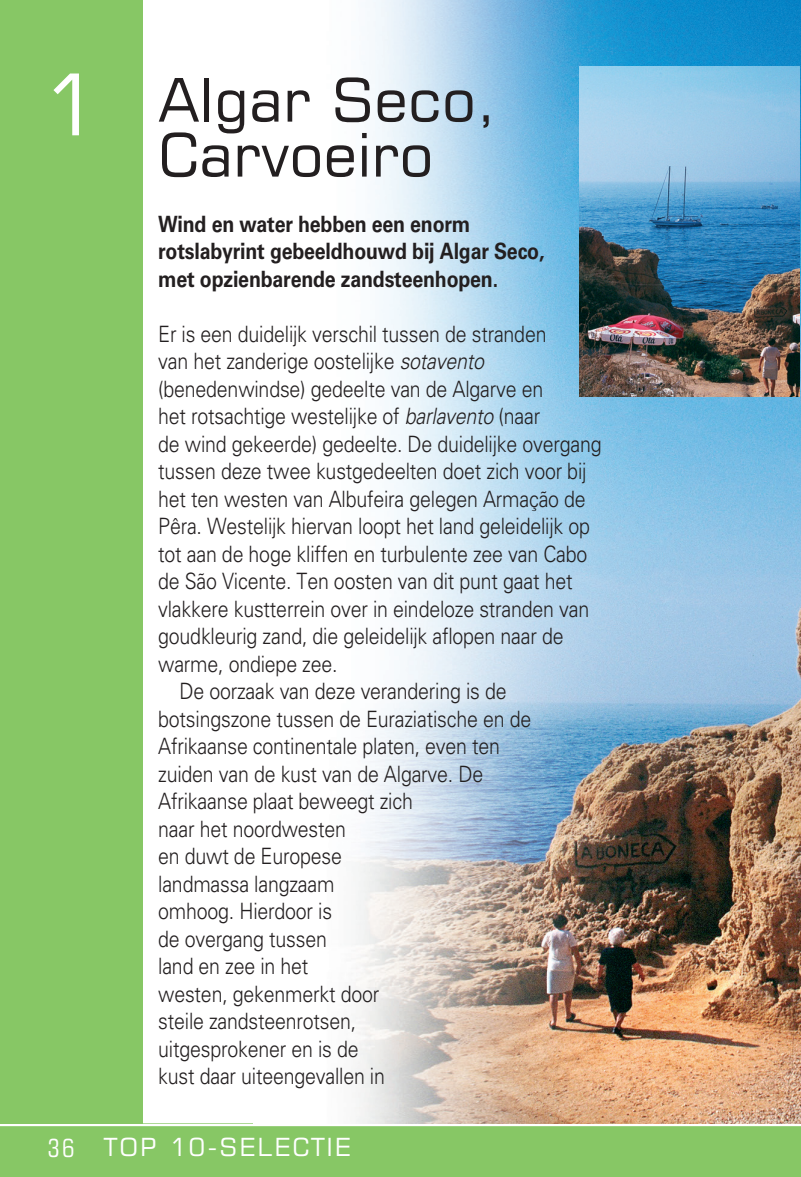
<style>
.page{position:relative;width:801px;height:1177px;background:#fff}
.page>*{position:absolute;margin:0;border:0;box-sizing:border-box;transform-origin:0 0}
.t1{font:85px "Square 721 BT";color:#fff}
.t2{font:60px/55px "Square 721 BT";color:#231f20}
.t3{font:25px "Square 721 BT";letter-spacing:.08em;color:#fff}
.t4{font:300 22.5px "Univers LT Std";letter-spacing:-.01em;color:#231f20;scale:.87 1}
.t5{font:700 22.5px/27.5px "Univers LT Std";letter-spacing:-.01em;color:#231f20;scale:.87 1}
.s1{font-style:italic}
.s2{font-stretch:condensed}
</style>
<div class="page">
<hr style="left:799px;top:1123px;width:1px;height:54px;background:#87c765">
<div style="left:0;top:1123px;width:799px;height:54px;background:#87c765"></div>
<hr style="left:0;top:1123px;width:800px;height:3px;background:#fff">
<img style="left:351px;top:0;width:449px;height:1123px">
<div style="left:0;top:0;width:143px;height:1123px;background:#87c765"></div>
<img style="left:579px;top:67px;width:220px;height:329px">
<svg style="left:797px;top:0;width:4px;height:5px"></svg>
<h1 class="t1" style="left:42px;top:51px;width:59px">1</h1>
<h2 class="t2" style="left:158px;top:71px;width:339px">Algar Seco,<br>Carvoeiro</h2>
<p class="t5" style="left:158px;top:210px;width:445px">Wind en water hebben een enorm rotslabyrint gebeeldhouwd bij Algar Seco, met opzienbarende zandsteenhopen.</p>
<p class="t4" style="left:158px;top:320px;width:448px">Er is een duidelijk verschil tussen de stranden</p>
<p class="t4" style="left:158px;top:347px;width:376px">van het zanderige oostelijke <span class="s1">sotavento</span></p>
<p class="t4" style="left:158px;top:375px;width:444px">(benedenwindse) gedeelte van de Algarve en</p>
<p class="t4" style="left:158px;top:402px;width:440px">het rotsachtige westelijke of <span class="s1">barlavento</span> (naar</p>
<p class="t4" style="left:158px;top:430px;width:511px">de wind gekeerde) gedeelte. De duidelijke overgang</p>
<p class="t4" style="left:158px;top:457px;width:493px">tussen deze twee kustgedeelten doet zich voor bij</p>
<p class="t4" style="left:158px;top:485px;width:493px">het ten westen van Albufeira gelegen Armação de</p>
<p class="t4" style="left:158px;top:512px;width:497px">Pêra. Westelijk hiervan loopt het land geleidelijk op</p>
<p class="t4" style="left:158px;top:540px;width:494px">tot aan de hoge kliffen en turbulente zee van Cabo</p>
<p class="t4" style="left:158px;top:567px;width:477px">de São Vicente. Ten oosten van dit punt gaat het</p>
<p class="t4" style="left:158px;top:595px;width:497px">vlakkere kustterrein over in eindeloze stranden van</p>
<p class="t4" style="left:158px;top:622px;width:467px">goudkleurig zand, die geleidelijk aflopen naar de</p>
<p class="t4" style="left:158px;top:650px;width:208px">warme, ondiepe zee.</p>
<p class="t4" style="left:179px;top:677px;width:377px">De oorzaak van deze verandering is de</p>
<p class="t4" style="left:158px;top:705px;width:430px">botsingszone tussen de Euraziatische en de</p>
<p class="t4" style="left:158px;top:732px;width:394px">Afrikaanse continentale platen, even ten</p>
<p class="t4" style="left:158px;top:760px;width:375px">zuiden van de kust van de Algarve. De</p>
<p class="t4" style="left:158px;top:787px;width:294px">Afrikaanse plaat beweegt zich</p>
<p class="t4" style="left:158px;top:815px;width:217px">naar het noordwesten</p>
<p class="t4" style="left:158px;top:842px;width:213px">en duwt de Europese</p>
<p class="t4" style="left:158px;top:870px;width:204px">landmassa langzaam</p>
<p class="t4" style="left:158px;top:897px;width:201px">omhoog. Hierdoor is</p>
<p class="t4" style="left:158px;top:925px;width:195px">de overgang tussen</p>
<p class="t4" style="left:158px;top:952px;width:174px">land en zee in het</p>
<p class="t4" style="left:158px;top:980px;width:255px">westen, gekenmerkt door</p>
<p class="t4" style="left:158px;top:1007px;width:229px">steile zandsteenrotsen,</p>
<p class="t4" style="left:158px;top:1035px;width:232px">uitgesprokener en is de</p>
<p class="t4" style="left:158px;top:1062px;width:262px">kust daar uiteengevallen in</p>
<p class="t3" style="left:48px;top:1131px;width:305px"><span class="s2">36</span> TOP 10-SELECTIE</p>
</div>
